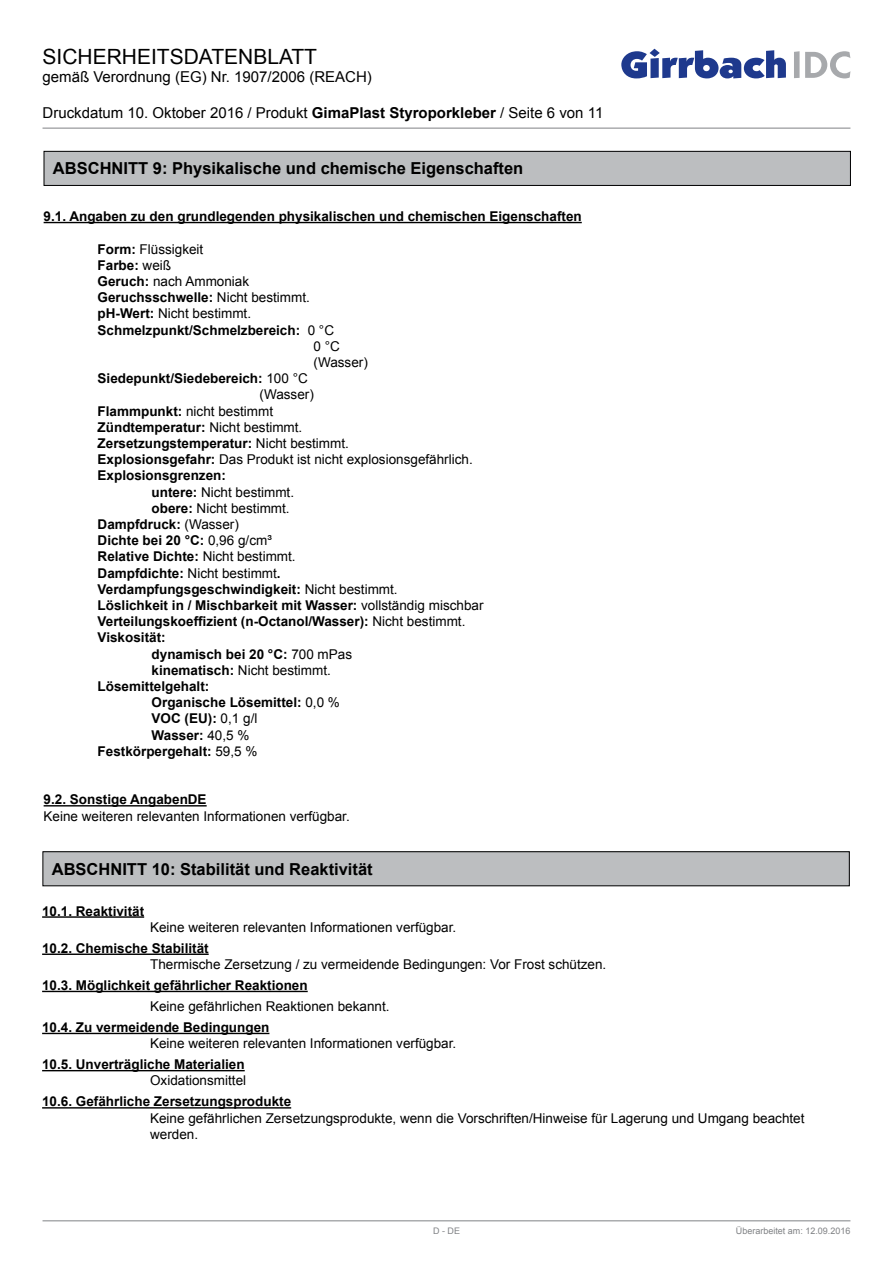
<style>
.page{position:relative;width:893px;height:1263px;background:#fff}
.page>*{position:absolute;margin:0;border:0;box-sizing:border-box;transform-origin:0 0}
.t1{font:21px "Arial";color:#000}
.t2{font:700 16.5px "Arial";color:#000}
.t3{font:15px "Arial";color:#000}
.t4{font:700 13.5px "Arial";color:#000}
.t5{font:13.5px/16.2px "Arial";color:#000}
.t6{font:9px "Arial";color:#808285}
.s1{font-weight:700}
.s2{font-weight:400}
</style>
<div class="page">
<svg style="left:621px;top:49px;width:165px;height:29px"></svg>
<svg style="left:794px;top:51px;width:56px;height:27px"></svg>
<hr style="left:43px;top:128px;width:807px;height:1px;background:#808285">
<hr style="left:43px;top:1220px;width:807px;height:1px;background:#808285">
<div style="left:44px;top:151px;width:806px;height:34px;background:#bcbec0"></div>
<div style="left:44px;top:151px;width:807px;height:35px;border:1px solid #000"></div>
<hr style="left:44px;top:222px;width:538px;height:1px;background:#000">
<hr style="left:44px;top:805px;width:163px;height:1px;background:#000">
<div style="left:43px;top:852px;width:806px;height:34px;background:#bcbec0"></div>
<div style="left:42px;top:851px;width:808px;height:35px;border:1px solid #000"></div>
<hr style="left:42px;top:916px;width:102px;height:2px;background:#000">
<hr style="left:42px;top:953px;width:167px;height:2px;background:#000">
<hr style="left:42px;top:991px;width:266px;height:1px;background:#000">
<hr style="left:42px;top:1033px;width:227px;height:1px;background:#000">
<hr style="left:42px;top:1070px;width:203px;height:1px;background:#000">
<hr style="left:42px;top:1107px;width:249px;height:1px;background:#000">
<h1 class="t1" style="left:43px;top:43px;width:276px">SICHERHEITSDATENBLATT</h1>
<p class="t3" style="left:43px;top:67px;width:331px">gemäß Verordnung (EG) Nr. 1907/2006 (REACH)</p>
<p class="t3" style="left:43px;top:103px;width:562px">Druckdatum 10. Oktober 2016 / Produkt <span class="s1">GimaPlast Styroporkleber</span> / Seite 6 von 11</p>
<p class="t2" style="left:53px;top:158px;width:472px">ABSCHNITT 9: Physikalische und chemische Eigenschaften</p>
<p class="t4" style="left:44px;top:207px;width:540px">9.1. Angaben zu den grundlegenden physikalischen und chemischen Eigenschaften</p>
<p class="t5" style="left:98px;top:241px;width:107px"><span class="s1">Form:</span> Flüssigkeit</p>
<p class="t4" style="left:98px;top:256px;width:75px">Farbe: <span class="s2">weiß</span></p>
<p class="t5" style="left:98px;top:273px;width:153px"><span class="s1">Geruch:</span> nach Ammoniak</p>
<p class="t4" style="left:98px;top:288px;width:214px">Geruchsschwelle: <span class="s2">Nicht bestimmt.</span></p>
<p class="t5" style="left:98px;top:306px;width:155px"><span class="s1">pH-Wert:</span> Nicht bestimmt.</p>
<p class="t4" style="left:98px;top:321px;width:238px">Schmelzpunkt/Schmelzbereich: <span class="s2">0 °C</span></p>
<p class="t5" style="left:314px;top:338px;width:28px">0 °C</p>
<p class="t5" style="left:314px;top:354px;width:56px">(Wasser)</p>
<p class="t4" style="left:98px;top:369px;width:212px">Siedepunkt/Siedebereich: <span class="s2">100 °C</span></p>
<p class="t5" style="left:260px;top:387px;width:56px">(Wasser)</p>
<p class="t5" style="left:98px;top:403px;width:177px"><span class="s1">Flammpunkt:</span> nicht bestimmt</p>
<p class="t4" style="left:98px;top:418px;width:206px">Zündtemperatur: <span class="s2">Nicht bestimmt.</span></p>
<p class="t4" style="left:98px;top:434px;width:253px">Zersetzungstemperatur: <span class="s2">Nicht bestimmt.</span></p>
<p class="t5" style="left:98px;top:451px;width:377px"><span class="s1">Explosionsgefahr:</span> Das Produkt ist nicht explosionsgefährlich.</p>
<p class="t4" style="left:98px;top:467px;width:130px">Explosionsgrenzen:</p>
<p class="t5" style="left:152px;top:484px;width:144px"><span class="s1">untere:</span> Nicht bestimmt.</p>
<p class="t5" style="left:152px;top:500px;width:140px"><span class="s1">obere:</span> Nicht bestimmt.</p>
<p class="t4" style="left:98px;top:515px;width:143px">Dampfdruck: <span class="s2">(Wasser)</span></p>
<p class="t4" style="left:98px;top:531px;width:176px">Dichte bei 20 °C: <span class="s2">0,96 g/cm³</span></p>
<p class="t4" style="left:98px;top:548px;width:200px">Relative Dichte: <span class="s2">Nicht bestimmt.</span></p>
<p class="t4" style="left:98px;top:564px;width:185px">Dampfdichte: <span class="s2">Nicht bestimmt</span>.</p>
<p class="t4" style="left:98px;top:580px;width:302px">Verdampfungsgeschwindigkeit: <span class="s2">Nicht bestimmt.</span></p>
<p class="t4" style="left:98px;top:596px;width:387px">Löslichkeit in / Mischbarkeit mit Wasser: <span class="s2">vollständig mischbar</span></p>
<p class="t4" style="left:98px;top:612px;width:369px">Verteilungskoeffizient (n-Octanol/Wasser): <span class="s2">Nicht bestimmt.</span></p>
<p class="t4" style="left:98px;top:629px;width:70px">Viskosität:</p>
<p class="t4" style="left:152px;top:645px;width:202px">dynamisch bei 20 °C: <span class="s2">700 mPas</span></p>
<p class="t5" style="left:152px;top:662px;width:181px"><span class="s1">kinematisch:</span> Nicht bestimmt.</p>
<p class="t4" style="left:98px;top:677px;width:113px">Lösemittelgehalt:</p>
<p class="t4" style="left:152px;top:693px;width:190px">Organische Lösemittel: <span class="s2">0,0 %</span></p>
<p class="t4" style="left:152px;top:710px;width:107px">VOC (EU): <span class="s2">0,1 g/l</span></p>
<p class="t4" style="left:152px;top:726px;width:99px">Wasser: <span class="s2">40,5 %</span></p>
<p class="t4" style="left:98px;top:742px;width:161px">Festkörpergehalt: <span class="s2">59,5 %</span></p>
<p class="t4" style="left:44px;top:791px;width:165px">9.2. Sonstige AngabenDE</p>
<p class="t5" style="left:44px;top:808px;width:308px">Keine weiteren relevanten Informationen verfügbar.</p>
<p class="t2" style="left:52px;top:858px;width:322px">ABSCHNITT 10: Stabilität und Reaktivität</p>
<p class="t4" style="left:42px;top:902px;width:104px">10.1. Reaktivität</p>
<p class="t5" style="left:150px;top:919px;width:308px">Keine weiteren relevanten Informationen verfügbar.</p>
<p class="t4" style="left:42px;top:939px;width:168px">10.2. Chemische Stabilität</p>
<p class="t5" style="left:150px;top:956px;width:458px">Thermische Zersetzung / zu vermeidende Bedingungen: Vor Frost schützen.</p>
<p class="t4" style="left:42px;top:976px;width:267px">10.3. Möglichkeit gefährlicher Reaktionen</p>
<p class="t5" style="left:150px;top:998px;width:241px">Keine gefährlichen Reaktionen bekannt.</p>
<p class="t4" style="left:42px;top:1018px;width:229px">10.4. Zu vermeidende Bedingungen</p>
<p class="t5" style="left:150px;top:1035px;width:308px">Keine weiteren relevanten Informationen verfügbar.</p>
<p class="t4" style="left:42px;top:1055px;width:204px">10.5. Unverträgliche Materialien</p>
<p class="t5" style="left:150px;top:1073px;width:98px">Oxidationsmittel</p>
<p class="t4" style="left:42px;top:1093px;width:251px">10.6. Gefährliche Zersetzungsprodukte</p>
<p class="t5" style="left:150px;top:1110px;width:656px">Keine gefährlichen Zersetzungsprodukte, wenn die Vorschriften/Hinweise für Lagerung und Umgang beachtet werden.</p>
<p class="t6" style="left:433px;top:1225px;width:28px">D - DE</p>
<p class="t6" style="left:736px;top:1225px;width:116px">Überarbeitet am: 12.09.2016</p>
</div>
